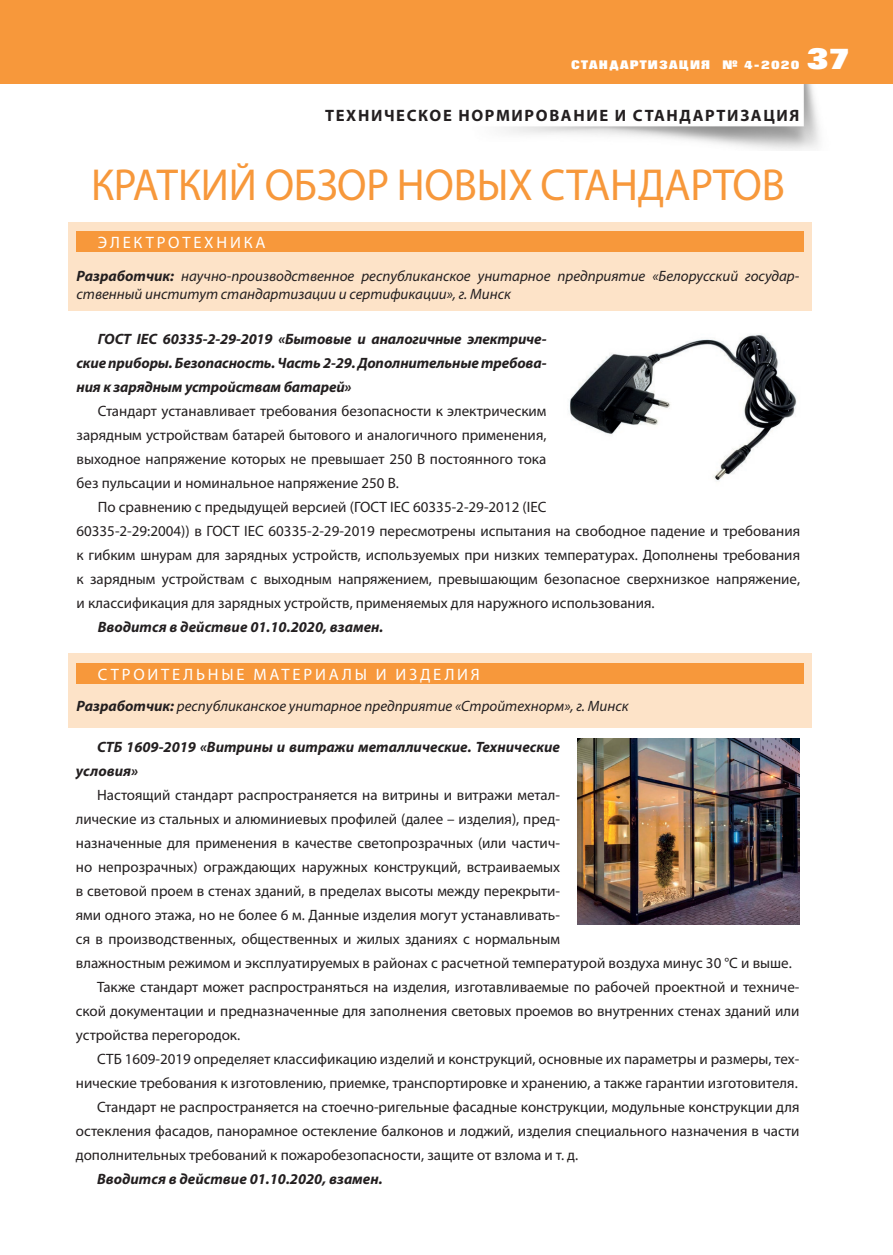
<style>
.page{position:relative;width:893px;height:1255px;background:#fff}
.page>*{position:absolute;margin:0;border:0;box-sizing:border-box;transform-origin:0 0}
.Заголовок{font:45px "Myriad Pro";letter-spacing:-.005em;color:#f7983b;scale:.95 1}
.t1{font:700 30px "Folio LT Medium Cyrillic";color:#fff}
.Подзаголовок{font:16.5px "Myriad Pro";letter-spacing:.17em;color:#fff}
.t2{font:700 16.5px "Myriad Pro";letter-spacing:.1em;color:#231f20}
.Текст_обзор_стандарт{font:15px/24px "Myriad Pro";color:#231f20;text-align:justify}
.Текст_обзор_стандарт-2{font:italic 700 15px/24px "Myriad Pro";color:#231f20;text-align:justify}
.Текст_10__без_привяз{font:italic 15px/18px "Myriad Pro";color:#231f20}
.t3{font:700 12px "Folio LT Medium Cyrillic";letter-spacing:.1em;color:#fff}
.t4{font:12px "Renew";letter-spacing:.1em;color:#fff}
.s1{font-weight:700}
</style>
<div class="page">
<img style="left:373px;top:83px;width:461px;height:67px">
<div style="left:0;top:0;width:893px;height:83px;background:#f7983b"></div>
<div style="left:69px;top:653px;width:743px;height:74px;background:#fde3c8"></div>
<div style="left:69px;top:222px;width:743px;height:89px;background:#fde3c8"></div>
<div style="left:77px;top:231px;width:727px;height:21px;background:#f7983b"></div>
<div style="left:77px;top:663px;width:727px;height:21px;background:#f7983b"></div>
<img style="left:569px;top:334px;width:228px;height:147px">
<img style="left:577px;top:738px;width:222px;height:186px">
<p class="t3" style="left:571px;top:57px;width:230px">СТАНДАРТИЗАЦИЯ № 4-2020</p>
<p class="t4" style="left:597px;top:59px;width:204px">СТАНДАРТИЗАЦИЯ № 1-2019</p>
<h2 class="t1" style="left:807px;top:41px;width:45px">37</h2>
<p class="t2" style="left:325px;top:105px;width:476px">ТЕХНИЧЕСКОЕ НОРМИРОВАНИЕ И СТАНДАРТИЗАЦИЯ</p>
<p class="Заголовок" style="left:91px;top:157px;width:732px">КРАТКИЙ ОБЗОР НОВЫХ СТАНДАРТОВ</p>
<p class="Подзаголовок" style="left:98px;top:232px;width:169px">ЭЛЕКТРОТЕХНИКА</p>
<p class="Текст_10__без_привяз" style="left:77px;top:266px;width:724px"><span class="s1">Разработчик:</span> научно-производственное республиканское унитарное предприятие «Белорусский государ&shy;ственный институт стандартизации и сертификации», г. Минск</p>
<p class="Текст_обзор_стандарт-2" style="left:77px;top:326px;width:471px;text-indent:21px">ГОСТ IEC 60335-2-29-2019 «Бытовые и аналогичные электриче&shy;ские приборы. Безопасность. Часть 2-29. Дополнительные требова&shy;ния к зарядным устройствам батарей»</p>
<p class="Текст_обзор_стандарт" style="left:77px;top:398px;width:471px;text-indent:21px">Стандарт устанавливает требования безопасности к электрическим зарядным устройствам батарей бытового и аналогичного применения, выходное напряжение которых не превышает 250 В постоянного тока без пульсации и номинальное напряжение 250 В.</p>
<p class="Текст_обзор_стандарт" style="left:77px;top:494px;width:725px;text-align:left;text-indent:21px">По сравнению с предыдущей версией (ГОСТ IEC 60335-2-29-2012 (IEC<br>60335-2-29:2004)) в ГОСТ IEC 60335-2-29-2019 пересмотрены испытания на свободное падение и требования к гибким шнурам для зарядных устройств, используемых при низких температурах. Дополнены требования к зарядным устройствам с выходным напряжением, превышающим безопасное сверхнизкое напряжение, и классификация для зарядных устройств, применяемых для наружного использования.</p>
<p class="Текст_обзор_стандарт-2" style="left:98px;top:614px;width:287px">Вводится в действие 01.10.2020, взамен.</p>
<p class="Подзаголовок" style="left:98px;top:664px;width:383px">СТРОИТЕЛЬНЫЕ МАТЕРИАЛЫ И ИЗДЕЛИЯ</p>
<p class="Текст_10__без_привяз" style="left:77px;top:696px;width:553px"><span class="s1">Разработчик:</span> республиканское унитарное предприятие «Стройтехнорм», г. Минск</p>
<p class="Текст_обзор_стандарт-2" style="left:76px;top:734px;width:486px;text-indent:21px">СТБ 1609-2019 «Витрины и витражи металлические. Технические условия»</p>
<p class="Текст_обзор_стандарт" style="left:76px;top:782px;width:717px;text-align:left;text-indent:21px">Настоящий стандарт распространяется на витрины и витражи метал-<br>лические из стальных и алюминиевых профилей (далее – изделия), пред-<br>назначенные для применения в качестве светопрозрачных (или частич-<br>но непрозрачных) ограждающих наружных конструкций, встраиваемых<br>в световой проем в стенах зданий, в пределах высоты между перекрыти-<br>ями одного этажа, но не более 6 м. Данные изделия могут устанавливать-<br>ся в производственных, общественных и жилых зданиях с нормальным<br>влажностным режимом и эксплуатируемых в районах с расчетной температурой воздуха минус 30 °С и выше.</p>
<p class="Текст_обзор_стандарт" style="left:76px;top:974px;width:725px;text-indent:21px">Также стандарт может распространяться на изделия, изготавливаемые по рабочей проектной и техниче&shy;ской документации и предназначенные для заполнения световых проемов во внутренних стенах зданий или устройства перегородок.</p>
<p class="Текст_обзор_стандарт" style="left:76px;top:1046px;width:725px;text-align:right">СТБ 1609-2019 определяет классификацию изделий и конструкций, основные их параметры и размеры, тех&shy;нические требования к изготовлению, приемке, транспортировке и хранению, а также гарантии изготовителя.</p>
<p class="Текст_обзор_стандарт" style="left:76px;top:1094px;width:725px;text-indent:21px">Стандарт не распространяется на стоечно-ригельные фасадные конструкции, модульные конструкции для остекления фасадов, панорамное остекление балконов и лоджий, изделия специального назначения в части дополнительных требований к пожаробезопасности, защите от взлома и т. д.</p>
<p class="Текст_обзор_стандарт-2" style="left:97px;top:1166px;width:287px">Вводится в действие 01.10.2020, взамен.</p>
</div>
